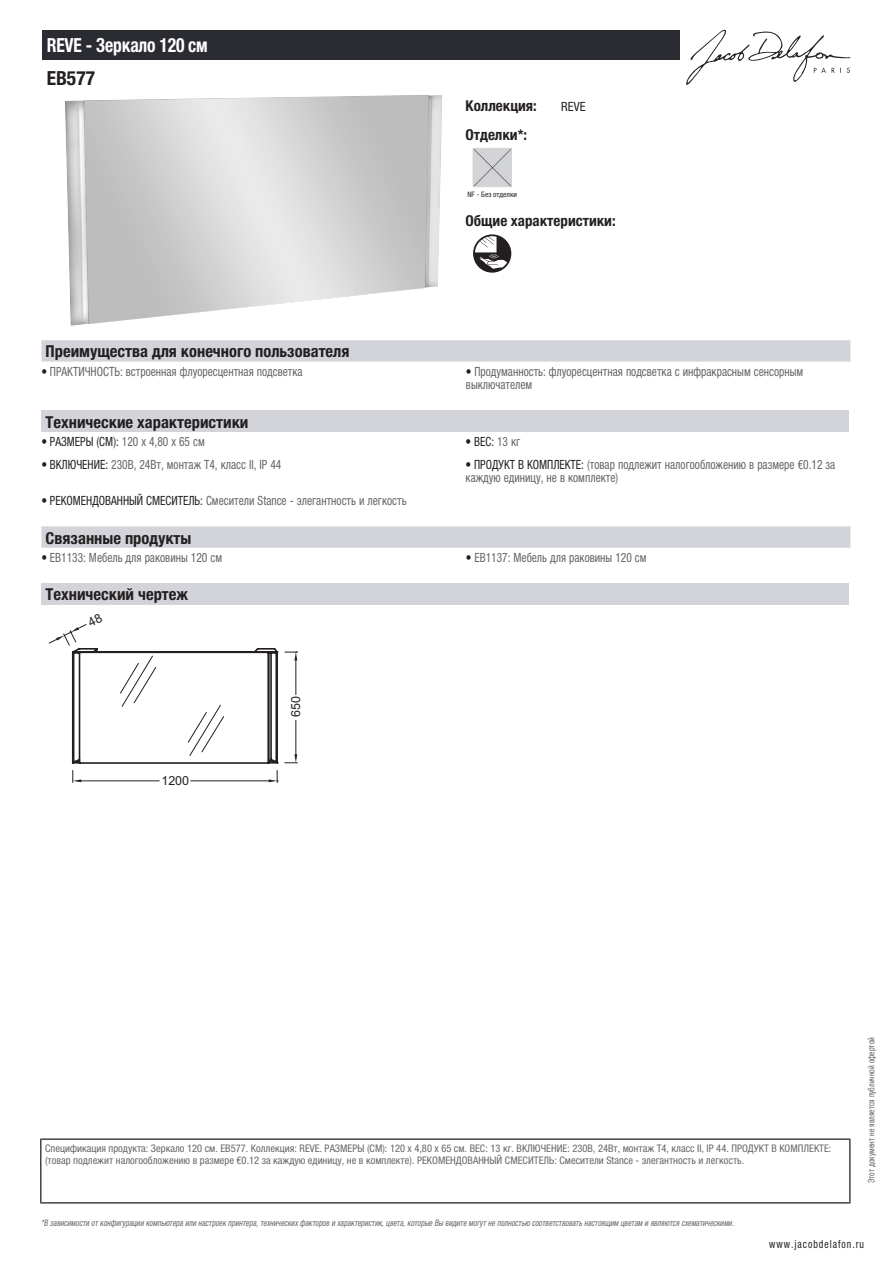
<style>
.page{position:relative;width:893px;height:1263px;background:#fff}
.page>*{position:absolute;margin:0;border:0;box-sizing:border-box;transform-origin:0 0}
.t1{font:700 condensed 19.5px "Helvetica Neue LTCYR";letter-spacing:-.01em;color:#fff;scale:.9 1}
.t2{font:700 condensed 19.5px "Helvetica Neue LTCYR";color:#231f20}
.t3{font:700 condensed 16.5px "Helvetica Neue LTCYR";color:#231f20}
.t4{font:700 condensed 15px "Helvetica Neue LTCYR";color:#231f20}
.t5{font:condensed 12.75px/13.5px "Helvetica Neue LTCYR";color:#626568;scale:.9 1}
.t6{font:condensed 12.75px "Helvetica Neue LTCYR";color:#231f20;scale:.9 1}
.t7{font:condensed 12.75px "Helvetica Neue LTCYR";color:#231f20}
.t8{font:12.45px "Arial";color:#231f20}
.t9{font:condensed 11.25px "Helvetica Neue LTCYR";letter-spacing:.1em;color:#231f20;scale:.87 1}
.t10{font:condensed 10.5px/12px "Helvetica Neue LTCYR";color:#626568}
.t11{font:italic condensed 9px "Helvetica Neue LTCYR";color:#626568;scale:.87 1}
.t12{font:condensed 9px "Helvetica Neue LTCYR";color:#626568;scale:.87 1}
.t13{font:condensed 7.5px "Helvetica Neue LTCYR";color:#231f20}
.s1{color:#231f20}
.s2{color:#626568}
</style>
<div class="page">
<svg style="left:686px;top:30px;width:164px;height:55px"></svg>
<img style="left:65px;top:95px;width:377px;height:231px">
<img style="left:475px;top:150px;width:35px;height:35px">
<div style="left:473px;top:148px;width:39px;height:39px;border:1px solid #d3d4da"></div>
<svg style="left:473px;top:234px;width:38px;height:39px"></svg>
<div style="left:41px;top:340px;width:809px;height:22px;background:#d3d4da"></div>
<div style="left:41px;top:411px;width:808px;height:21px;background:#d3d4da"></div>
<svg style="left:41px;top:526px;width:809px;height:22px;background:#d4d5da"></svg>
<div style="left:41px;top:583px;width:808px;height:22px;background:#d3d4da"></div>
<hr style="left:296px;top:720px;width:1px;height:34px;background:#231f20">
<hr style="left:296px;top:661px;width:1px;height:34px;background:#231f20">
<svg style="left:285px;top:754px;width:13px;height:9px"></svg>
<svg style="left:285px;top:652px;width:13px;height:9px"></svg>
<div style="left:43px;top:30px;width:637px;height:30px;background:#2a2c32"></div>
<hr style="left:40px;top:1138px;width:810px;height:2px;background:#040503">
<hr style="left:40px;top:1140px;width:1px;height:62px;background:#040503">
<hr style="left:849px;top:1140px;width:1px;height:62px;background:#040503">
<hr style="left:40px;top:1202px;width:810px;height:1px;background:#040503">
<svg style="left:49px;top:624px;width:230px;height:158px"></svg>
<h1 class="t1" style="left:47px;top:34px;width:180px">REVE - Зеркало 120 см</h1>
<h1 class="t2" style="left:47px;top:67px;width:50px">EB577</h1>
<p class="t4" style="left:466px;top:97px;width:73px">Коллекция:</p>
<p class="t7" style="left:561px;top:99px;width:26px">REVE</p>
<p class="t4" style="left:466px;top:126px;width:63px">Отделки*:</p>
<p class="t13" style="left:467px;top:190px;width:51px">NF - Без отделки</p>
<p class="t4" style="left:466px;top:212px;width:152px">Общие характеристики:</p>
<p class="t3" style="left:46px;top:342px;width:305px">Преимущества для конечного пользователя</p>
<p class="t5" style="left:41px;top:365px;width:292px"><span class="s1">•</span> ПРАКТИЧНОСТЬ: встроенная флуоресцентная подсветка</p>
<p class="t5" style="left:466px;top:365px;width:376px"><span class="s1">•</span> Продуманность: флуоресцентная подсветка с инфракрасным сенсорным выключателем</p>
<p class="t3" style="left:46px;top:413px;width:204px">Технические характеристики</p>
<p class="t6" style="left:41px;top:434px;width:183px">• РАЗМЕРЫ (СМ): <span class="s2">120 x 4,80 x 65 см</span></p>
<p class="t6" style="left:466px;top:434px;width:62px">• ВЕС: <span class="s2">13 кг</span></p>
<p class="t5" style="left:41px;top:458px;width:268px"><span class="s1">• ВКЛЮЧЕНИЕ:</span> 230В, 24Вт, монтаж T4, класс II, IP 44</p>
<p class="t5" style="left:466px;top:458px;width:412px"><span class="s1">• ПРОДУКТ В КОМПЛЕКТЕ:</span> (товар подлежит налогообложению в размере €0.12 за каждую единицу, не в комплекте)</p>
<p class="t5" style="left:41px;top:494px;width:407px"><span class="s1">• РЕКОМЕНДОВАННЫЙ СМЕСИТЕЛЬ:</span> Смесители Stance - элегантность и легкость</p>
<p class="t3" style="left:46px;top:528px;width:147px">Связанные продукты</p>
<p class="t5" style="left:41px;top:551px;width:202px"><span class="s1">•</span> EB1133: Мебель для раковины 120 см</p>
<p class="t5" style="left:466px;top:551px;width:202px"><span class="s1">•</span> EB1137: Мебель для раковины 120 см</p>
<p class="t3" style="left:46px;top:585px;width:144px">Технический чертеж</p>
<p class="t8" style="left:161px;top:772px;width:29px">1200</p>
<p class="t8" style="left:288px;top:717px;width:22px;rotate:-90deg">650</p>
<p class="t10" style="left:45px;top:1142px;width:788px">Спецификация продукта: Зеркало 120 см. EB577. Коллекция: REVE. РАЗМЕРЫ (СМ): 120 x 4,80 x 65 см. ВЕС: 13 кг. ВКЛЮЧЕНИЕ: 230В, 24Вт, монтаж T4, класс II, IP 44. ПРОДУКТ В КОМПЛЕКТЕ: (товар подлежит налогообложению в размере €0.12 за каждую единицу, не в комплекте). РЕКОМЕНДОВАННЫЙ СМЕСИТЕЛЬ: Смесители Stance - элегантность и легкость.</p>
<p class="t11" style="left:41px;top:1218px;width:800px">*В зависимости отконфигурации компьютера или настроек принтера,техническихфакторов и характеристик,цвета,которые Вы видите могутне полностью соответствоватьнастоящим цветам и являются схематическими.</p>
<p class="t12" style="left:866px;top:1183px;width:169px;rotate:-90deg">Этот документ не является публичной офертой</p>
<p class="t9" style="left:769px;top:1237px;width:110px">www.jacobdelafon.ru</p>
</div>
